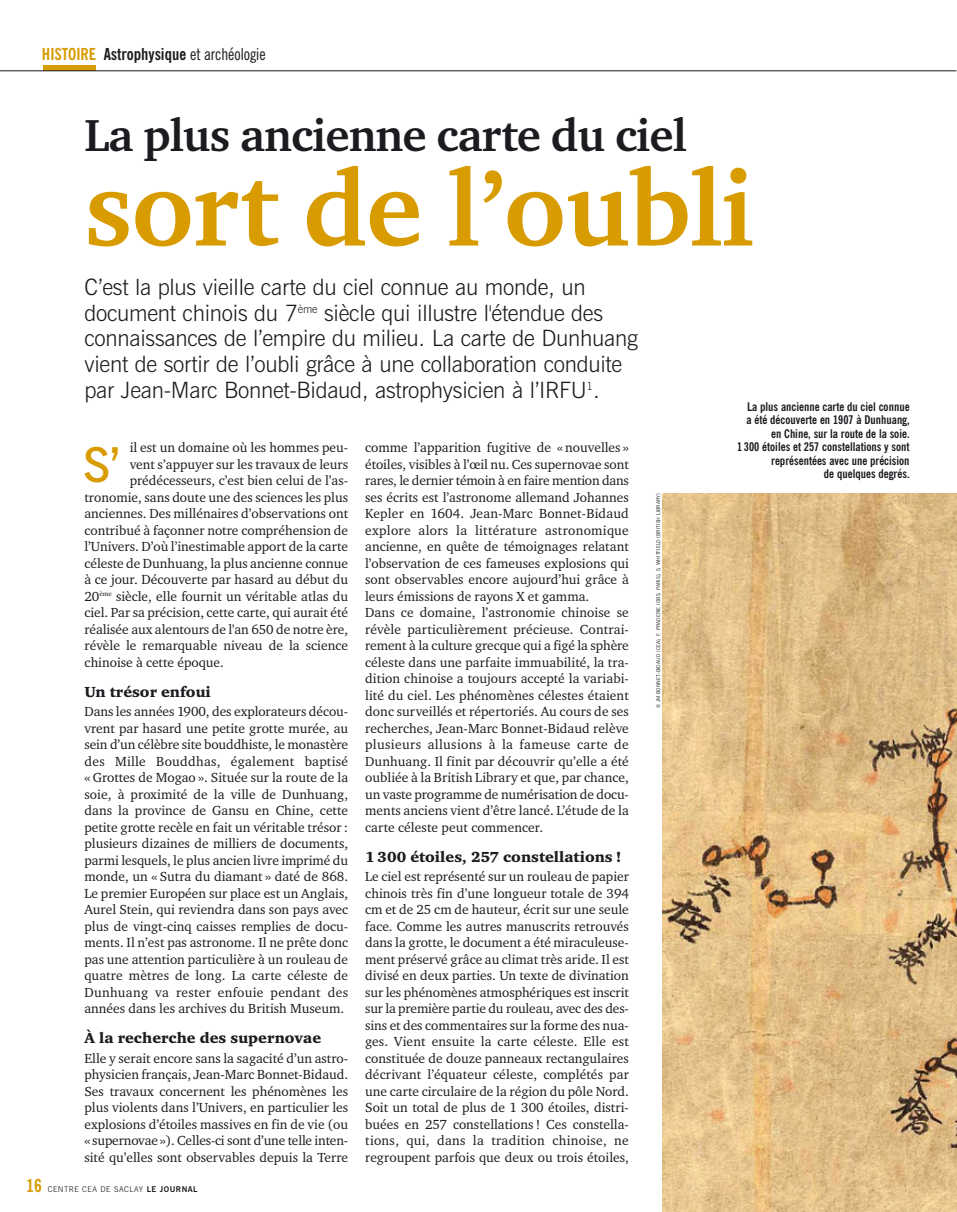
<style>
.page{position:relative;width:957px;height:1212px;background:#fff}
.page>*{position:absolute;margin:0;border:0;box-sizing:border-box;transform-origin:0 0}
.t1{font:700 107.7px "Charter ITC";letter-spacing:-.01em;color:#d89b00}
.t2{font:600 48px "News Gothic BT";color:#d89b00}
.t3{font:700 45.9px "Charter ITC";letter-spacing:-.015em;color:#1b1c20}
.t4{font:300 22.5px/25.7px "News Gothic BT";letter-spacing:-.01em;color:#1b1c20}
.t5{font:700 condensed 18px "News Gothic BT";color:#d89b00}
.t6{font:700 condensed 16.5px "News Gothic BT";color:#1b1c20}
.t7{font:15px "Charter ITC Blac";color:#1b1c20}
.t8{font:13.5px/16.5px "Charter ITC";color:#1b1c20;text-align:justify}
.t9{font:700 condensed 12px/13.5px "News Gothic BT";color:#1b1c20;text-align:right}
.t10{font:300 7.95px "News Gothic BT";letter-spacing:.06em;color:#1b1c20}
.t11{font:5.1px "News Gothic BT";letter-spacing:.005em;color:#1b1c20}
.s1{color:#d89b00}
.s2{font-weight:400}
.s3{font-weight:700}
</style>
<div class="page">
<img style="left:663px;top:493px;width:293px;height:719px">
<div style="left:43px;top:66px;width:53px;height:5px;background:#d89b00"></div>
<hr style="left:0;top:71px;width:956px;height:1px;background:#1b1c20">
<p class="t6" style="left:42px;top:46px;width:225px"><span class="s1">HISTOIRE</span> Astrophysique <span class="s2">et archéologie</span></p>
<h3 class="t3" style="left:84px;top:112px;width:603px">La plus ancienne carte du ciel</h3>
<h1 class="t1" style="left:84px;top:154px;width:670px">sort de l’oubli</h1>
<p class="t4" style="left:84px;top:277px;width:555px">C’est la plus vieille carte du ciel connue au monde, un document chinois du 7<sup>ème</sup> siècle qui illustre l'étendue des connaissances de l’empire du milieu. La carte de Dunhuang vient de sortir de l’oubli grâce à une collaboration conduite par Jean-Marc Bonnet-Bidaud, astrophysicien à l’IRFU<sup>1</sup>.</p>
<p class="t8" style="left:130px;top:440px;width:220px">il est un domaine où les hommes peu-</p>
<p class="t8" style="left:130px;top:456px;width:220px">vent s’appuyer sur les travaux de leurs</p>
<p class="t8" style="left:130px;top:473px;width:220px">prédécesseurs, c’est bien celui de l’as-</p>
<p class="t8" style="left:84px;top:489px;width:265px">tronomie, sans doute une des sciences les plus</p>
<p class="t8" style="left:84px;top:506px;width:265px">anciennes. Des millénaires d’observations ont</p>
<p class="t8" style="left:84px;top:522px;width:265px">contribué à façonner notre compréhension de</p>
<p class="t8" style="left:84px;top:539px;width:265px">l’Univers. D’où l’inestimable apport de la carte</p>
<p class="t8" style="left:84px;top:555px;width:265px">céleste de Dunhuang, la plus ancienne connue</p>
<p class="t8" style="left:84px;top:572px;width:265px">à ce jour. Découverte par hasard au début du</p>
<p class="t8" style="left:84px;top:588px;width:265px">20<sup>ème</sup> siècle, elle fournit un véritable atlas du</p>
<p class="t8" style="left:84px;top:605px;width:265px">ciel. Par sa précision, cette carte, qui aurait été</p>
<p class="t8" style="left:84px;top:621px;width:265px">réalisée aux alentours de l'an 650 de notre ère,</p>
<p class="t8" style="left:84px;top:638px;width:265px">révèle le remarquable niveau de la science</p>
<p class="t8" style="left:84px;top:654px;width:141px">chinoise à cette époque.</p>
<p class="t7" style="left:84px;top:684px;width:128px">Un trésor enfoui</p>
<p class="t8" style="left:84px;top:704px;width:265px">Dans les années 1900, des explorateurs décou&shy;vrent par hasard une petite grotte murée, au sein d’un célèbre site bouddhiste, le monastère des Mille Bouddhas, également baptisé « Grottes de Mogao ». Située sur la route de la soie, à proximité de la ville de Dunhuang, dans la province de Gansu en Chine, cette petite grotte recèle en fait un véritable trésor : plusieurs dizaines de milliers de documents, parmi lesquels, le plus ancien livre imprimé du monde, un « Sutra du diamant » daté de 868.<br>Le premier Européen sur place est un Anglais, Aurel Stein, qui reviendra dans son pays avec plus de vingt-cinq caisses remplies de docu&shy;ments. Il n’est pas astronome. Il ne prête donc pas une attention particulière à un rouleau de quatre mètres de long. La carte céleste de Dunhuang va rester enfouie pendant des années dans les archives du British Museum.</p>
<p class="t7" style="left:84px;top:1030px;width:238px">À la recherche des supernovae</p>
<p class="t8" style="left:84px;top:1050px;width:265px">Elle y serait encore sans la sagacité d’un astro&shy;physicien français, Jean-Marc Bonnet-Bidaud.<br>Ses travaux concernent les phénomènes les plus violents dans l’Univers, en particulier les explosions d’étoiles massives en fin de vie (ou « supernovae »). Celles-ci sont d’une telle inten&shy;sité qu’elles sont observables depuis la Terre</p>
<h2 class="t2" style="left:83px;top:447px;width:39px">S’</h2>
<h3 class="t5" style="left:27px;top:1176px;width:17px">16</h3>
<p class="t10" style="left:48px;top:1186px;width:151px">CENTRE CEA DE SACLAY <span class="s3">LE JOURNAL</span></p>
<p class="t8" style="left:365px;top:440px;width:265px;text-align:left">comme l’apparition fugitive de « nouvelles » étoiles, visibles à l’œil nu. Ces supernovae sont rares, le dernier témoin à en faire mention dans ses écrits est l’astronome allemand Johannes Kepler en 1604. Jean-Marc Bonnet-Bidaud explore alors la littérature astronomique ancienne, en quête de témoignages relatant l’observation de ces fameuses explosions qui sont observables encore aujourd’hui grâce à leurs émissions de rayons X et gamma.<br>Dans ce domaine, l’astronomie chinoise se révèle particulièrement précieuse. Contrai&shy;rement à la culture grecque qui a figé la sphère céleste dans une parfaite immuabilité, la tra&shy;dition chinoise a toujours accepté la variabi&shy;lité du ciel. Les phénomènes célestes étaient donc surveillés et répertoriés. Au cours de ses recherches, Jean-Marc Bonnet-Bidaud relève plusieurs allusions à la fameuse carte de Dunhuang. Il finit par découvrir qu’elle a été oubliée à la British Library et que, par chance, un vaste programme de numérisation de docu&shy;ments anciens vient d’être lancé. L’étude de la carte céleste peut commencer.</p>
<p class="t7" style="left:365px;top:849px;width:258px">1 300 étoiles, 257 constellations !</p>
<p class="t8" style="left:365px;top:869px;width:265px">Le ciel est représenté sur un rouleau de papier chinois très fin d’une longueur totale de 394 cm et de 25 cm de hauteur, écrit sur une seule face. Comme les autres manuscrits retrouvés dans la grotte, le document a été miraculeuse&shy;ment préservé grâce au climat très aride. Il est divisé en deux parties. Un texte de divination sur les phénomènes atmosphériques est inscrit sur la première partie du rouleau, avec des des&shy;sins et des commentaires sur la forme des nua&shy;ges. Vient ensuite la carte céleste. Elle est constituée de douze panneaux rectangulaires décrivant l’équateur céleste, complétés par une carte circulaire de la région du pôle Nord.<br>Soit un total de plus de 1 300 étoiles, distri&shy;buées en 257 constellations ! Ces constella&shy;tions, qui, dans la tradition chinoise, ne regroupent parfois que deux ou trois étoiles,</p>
<p class="t11" style="left:656px;top:708px;width:216px;rotate:-90deg">© JM BONNET-BIDAUD (CEA), F. PRADERIE (OBS. PARIS), S. WHITFIELD (BRITISH LIBRARY)</p>
<p class="t9" style="left:737px;top:401px;width:174px">La plus ancienne carte du ciel connue<br>a été découverte en 1907 à Dunhuang, en Chine, sur la route de la soie.<br>1 300 étoiles et 257 constellations y sont représentées avec une précision</p>
<p class="t9" style="left:824px;top:468px;width:87px">de quelques degrés.</p>
</div>
